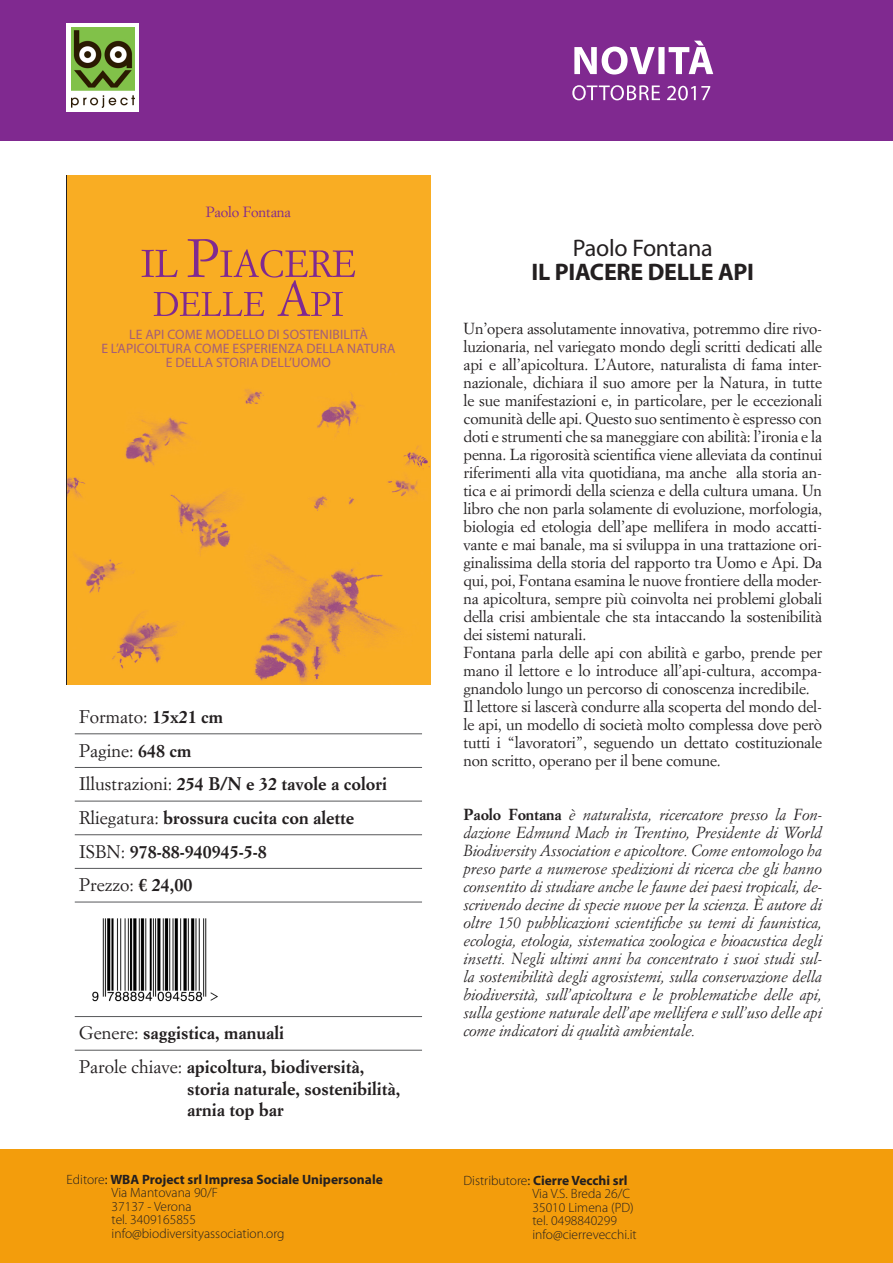
<style>
.page{position:relative;width:893px;height:1263px;background:#fff}
.page>*{position:absolute;margin:0;border:0;box-sizing:border-box;transform-origin:0 0}
.t1{font:700 24px "Myriad Pro";letter-spacing:-.01em;color:#231f20}
.t2{font:24px "Myriad Pro";letter-spacing:-.01em;color:#231f20}
.t3{font:700 18px/33.6px "Simoncini Garamond Std";color:#231f20}
.t4{font:15.75px/18px "Simoncini Garamond Std";letter-spacing:-.01em;color:#231f20}
.t5{font:italic 15.75px/18px "Simoncini Garamond Std";letter-spacing:-.01em;color:#231f20;text-align:justify}
.t6{font:14.55px "Simoncini Garamond Std";letter-spacing:-.01em;color:#802990}
.t7{font:13.65px/14.1px "Myriad Pro";letter-spacing:.01em;color:#a45e78;text-align:center}
.t8{font:300 13.5px/13.5px "Myriad Pro";color:#231f20}
.s1{font-weight:400}
.s2{font-weight:700;font-style:normal}
.s3{font-weight:700}
</style>
<div class="page">
<div style="left:0;top:0;width:893px;height:140px;background:#802990"></div>
<div style="left:67px;top:23px;width:72px;height:89px;background:#fff"></div>
<div style="left:0;top:1149px;width:893px;height:114px;background:#f39d0c"></div>
<hr style="left:75px;top:733px;width:347px;height:1px;background:#57585a">
<hr style="left:75px;top:767px;width:347px;height:1px;background:#57585a">
<hr style="left:75px;top:801px;width:347px;height:1px;background:#57585a">
<hr style="left:75px;top:834px;width:347px;height:1px;background:#57585a">
<hr style="left:75px;top:868px;width:347px;height:1px;background:#57585a">
<hr style="left:75px;top:1016px;width:347px;height:1px;background:#57585a">
<hr style="left:75px;top:902px;width:347px;height:1px;background:#57585a">
<hr style="left:75px;top:1050px;width:347px;height:1px;background:#57585a">
<svg style="left:572px;top:85px;width:138px;height:15px"></svg>
<svg style="left:574px;top:41px;width:139px;height:34px"></svg>
<img style="left:71px;top:28px;width:63px;height:80px">
<img style="left:92px;top:918px;width:126px;height:84px">
<img style="left:67px;top:175px;width:363px;height:509px">
<svg style="left:142px;top:239px;width:213px;height:77px;background:#e59734"></svg>
<p class="t6" style="left:206px;top:203px;width:87px">Paolo Fontana</p>
<p class="t7" style="left:101px;top:327px;width:296px">LE API COME MODELLO DI SOSTENIBILITÀ<br>E L’APICOLTURA COME ESPERIENZA DELLA NATURA<br>E DELLA STORIA DELL’UOMO</p>
<p class="t3" style="left:79px;top:700px;width:310px"><span class="s1">Formato:</span> 15x21 cm<br><span class="s1">Pagine:</span> 648 cm<br><span class="s1">Illustrazioni:</span> 254 B/N e 32 tavole a colori<br><span class="s1">Rliegatura:</span> brossura cucita con alette</p>
<p class="t3" style="left:79px;top:835px;width:189px"><span class="s1">ISBN:</span> 978-88-940945-5-8<br><span class="s1">Prezzo:</span> € 24,00</p>
<p class="t3" style="left:79px;top:1017px;width:287px"><span class="s1">Genere:</span> saggistica, manuali<br><span class="s1">Parole chiave:</span> apicoltura, biodiversità,</p>
<p class="t3" style="left:187px;top:1078px;width:215px;line-height:21.6px">storia naturale, sostenibilità, arnia top bar</p>
<h1 class="t2" style="left:573px;top:233px;width:141px">PAOLO FONTANA</h1>
<h1 class="t1" style="left:531px;top:256px;width:224px">IL PIACERE DELLE API</h1>
<p class="t4" style="left:463px;top:319px;width:360px">Un’opera assolutamente innovativa, potremmo dire rivo&shy;luzionaria, nel variegato mondo degli scritti dedicati alle api e all’apicoltura. L’Autore, naturalista di fama inter&shy;nazionale, dichiara il suo amore per la Natura, in tutte le sue manifestazioni e, in particolare, per le eccezionali comunità delle api. Questo suo sentimento è espresso con doti e strumenti che sa maneggiare con abilità: l’ironia e la penna. La rigorosità scientifica viene alleviata da continui riferimenti alla vita quotidiana, ma anche alla storia an&shy;tica e ai primordi della scienza e della cultura umana. Un libro che non parla solamente di evoluzione, morfologia, biologia ed etologia dell’ape mellifera in modo accatti&shy;vante e mai banale, ma si sviluppa in una trattazione ori&shy;ginalissima della storia del rapporto tra Uomo e Api. Da qui, poi, Fontana esamina le nuove frontiere della moder&shy;na apicoltura, sempre più coinvolta nei problemi globali della crisi ambientale che sta intaccando la sostenibilità dei sistemi naturali.<br>Fontana parla delle api con abilità e garbo, prende per mano il lettore e lo introduce all’api-cultura, accompa&shy;gnandolo lungo un percorso di conoscenza incredibile.<br>Il lettore si lascerà condurre alla scoperta del mondo del&shy;le api, un modello di società molto complessa dove però tutti i “lavoratori”, seguendo un dettato costituzionale non scritto, operano per il bene comune.</p>
<p class="t5" style="left:463px;top:805px;width:360px"><span class="s2">Paolo Fontana</span> è naturalista, ricercatore presso la Fon&shy;dazione Edmund Mach in Trentino, Presidente di World Biodiversity Association e apicoltore. Come entomologo ha preso parte a numerose spedizioni di ricerca che gli hanno consentito di studiare anche le faune dei paesi tropicali, de&shy;scrivendo decine di specie nuove per la scienza. È autore di oltre 150 pubblicazioni scientifiche su temi di faunistica, ecologia, etologia, sistematica zoologica e bioacustica degli insetti. Negli ultimi anni ha concentrato i suoi studi sul&shy;la sostenibilità degli agrosistemi, sulla conservazione della biodiversità, sull’apicoltura e le problematiche delle api, sulla gestione naturale dell’ape mellifera e sull’uso delle api come indicatori di qualità ambientale.</p>
<p class="t8" style="left:112px;top:1172px;width:273px;text-indent:-45px">Editore<span class="s1">:</span> <span class="s3">WBA Project srl Impresa Sociale Unipersonale<br></span>Via Mantovana 90/F<br>37137 - Verona<br>tel. 3409165855<br>info@biodiversityassociation.org</p>
<p class="t8" style="left:532px;top:1173px;width:106px;text-indent:-69px">Distributore<span class="s1">:</span> <span class="s3">Cierre Vecchi srl<br></span>Via V.S. Breda 26/C<br>35010 Limena (PD) tel. 0498840299 info@cierrevecchi.it</p>
</div>
